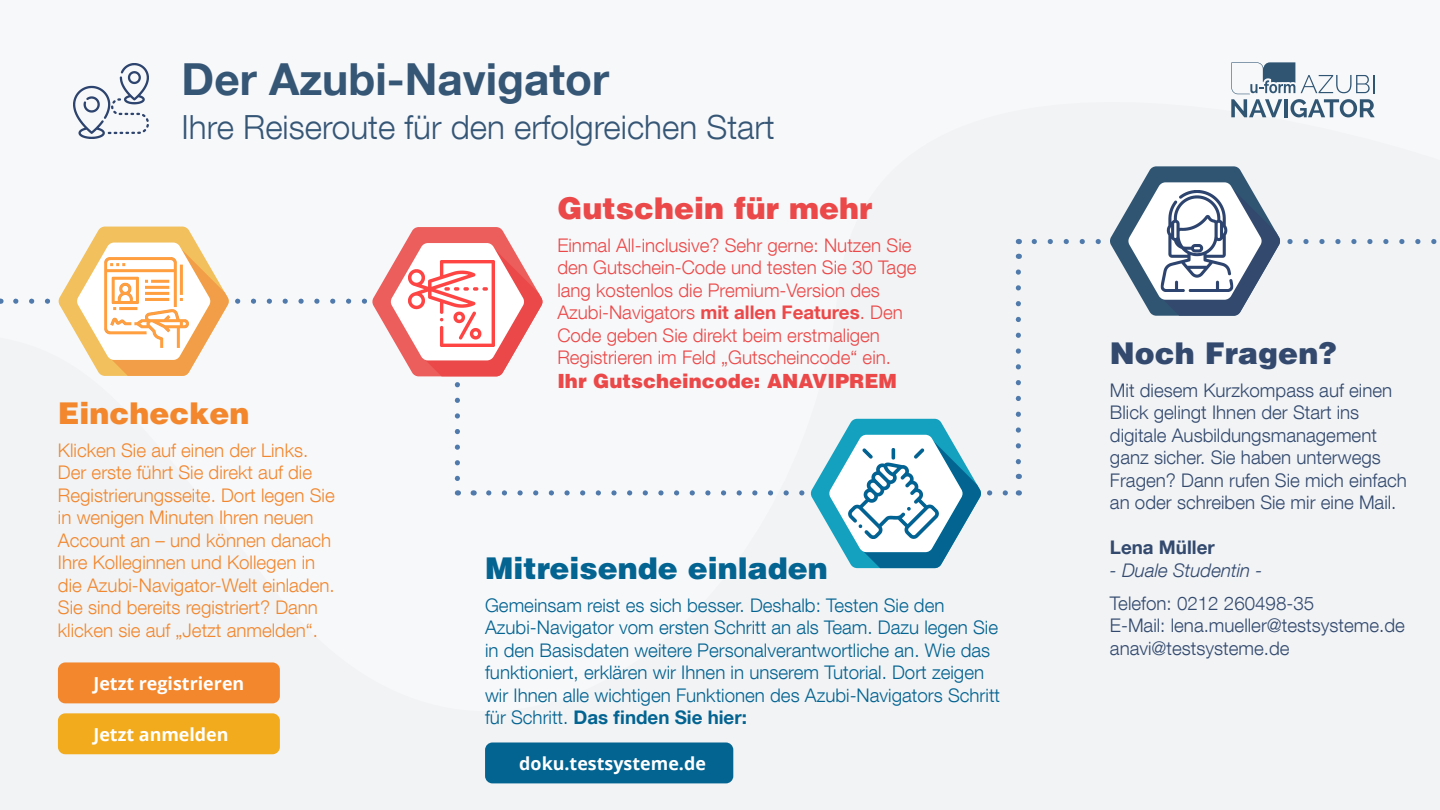
<style>
.page{position:relative;width:1440px;height:810px;background:#fff}
.page>*{position:absolute;margin:0;border:0;box-sizing:border-box;transform-origin:0 0}
.t1{font:700 44.17px "Helvetica Neue LT Com";color:#365676}
.t2{font:300 33.22px "Helvetica Neue LT Com";color:#365676}
.t3{font:900 30px "Helvetica";color:#036391}
.t4{font:900 30px "Helvetica";color:#eb4949}
.t5{font:900 30px "Helvetica";color:#33496e}
.t6{font:900 30px "Helvetica";color:#f2872e}
.t7{font:900 19.58px "Helvetica";color:#eb4949}
.t8{font:300 18.75px/22.5px "Helvetica Neue LT Com";color:#036391}
.t9{font:300 18.75px/22.5px "Helvetica Neue LT Com";color:#f2872e}
.t10{font:300 18.75px/22.5px "Helvetica Neue LT Com";color:#33496e}
.t11{font:300 18.75px/22.5px "Helvetica Neue LT Com";color:#eb4949}
.t12{font:italic 300 18.75px "Helvetica Neue LT Com";color:#33496e}
.t13{font:700 18.75px "Helvetica Neue LT Com";color:#33496e}
.t14{font:700 17.85px "Open Sans";color:#fff}
.s1{font-weight:700}
</style>
<div class="page">
<div style="left:0;top:72px;width:1440px;height:738px;background:#f1f3f5"></div>
<svg style="left:1034px;top:166px;width:406px;height:150px"></svg>
<div style="left:58px;top:662px;width:222px;height:41px;background:#f2872e;border-radius:7px"></div>
<div style="left:485px;top:742px;width:248px;height:41px;background:#036391;border-radius:7px"></div>
<svg style="left:16px;top:227px;width:1005px;height:341px"></svg>
<img style="left:848px;top:448px;width:90px;height:91px">
<img style="left:1147px;top:191px;width:100px;height:100px">
<img style="left:73px;top:63px;width:75px;height:76px">
<div style="left:58px;top:713px;width:222px;height:41px;background:#f2ab1d;border-radius:7px"></div>
<svg style="left:1231px;top:62px;width:144px;height:55px"></svg>
<p class="t1" style="left:182px;top:51px;width:429px">Der Azubi-Navigator</p>
<p class="t2" style="left:182px;top:107px;width:595px">Ihre Reiseroute für den erfolgreichen Start</p>
<p class="t6" style="left:58px;top:393px;width:193px">Einchecken</p>
<p class="t9" style="left:58px;top:439px;width:278px">Klicken Sie auf einen der Links.<br>Der erste führt Sie direkt auf die Registrierungsseite. Dort legen Sie in wenigen Minuten Ihren neuen Account an – und können danach Ihre Kolleginnen und Kollegen in die Azubi-Navigator-Welt einladen.<br>Sie sind bereits registriert? Dann klicken sie auf „Jetzt anmelden“.</p>
<p class="t14" style="left:93px;top:671px;width:152px">Jetzt registrieren</p>
<p class="t14" style="left:93px;top:722px;width:137px">Jetzt anmelden</p>
<p class="t4" style="left:557px;top:188px;width:317px">Gutschein für mehr</p>
<p class="t11" style="left:557px;top:234px;width:361px">Einmal All-inclusive? Sehr gerne: Nutzen Sie den Gutschein-Code und testen Sie 30 Tage lang kostenlos die Premium-Version des Azubi-Navigators <span class="s1">mit allen Features</span>. Den Code geben Sie direkt beim erstmaligen Registrieren im Feld „Gutscheincode“ ein.</p>
<p class="t7" style="left:557px;top:368px;width:341px">Ihr Gutscheincode: ANAVIPREM</p>
<p class="t3" style="left:485px;top:548px;width:344px">Mitreisende einladen</p>
<p class="t8" style="left:485px;top:594px;width:517px">Gemeinsam reist es sich besser. Deshalb: Testen Sie den Azubi-Navigator vom ersten Schritt an als Team. Dazu legen Sie in den Basisdaten weitere Personalverantwortliche an. Wie das funktioniert, erklären wir Ihnen in unserem Tutorial. Dort zeigen wir Ihnen alle wichtigen Funktionen des Azubi-Navigators Schritt für Schritt. <span class="s1">Das finden Sie hier:</span></p>
<p class="t14" style="left:519px;top:751px;width:188px">doku.testsysteme.de</p>
<p class="t5" style="left:1110px;top:333px;width:228px">Noch Fragen?</p>
<p class="t10" style="left:1110px;top:378px;width:298px">Mit diesem Kurzkompass auf einen Blick gelingt Ihnen der Start ins digitale Ausbildungsmanagement ganz sicher. Sie haben unterwegs Fragen? Dann rufen Sie mich einfach an oder schreiben Sie mir eine Mail.</p>
<p class="t13" style="left:1110px;top:536px;width:106px">Lena Müller</p>
<p class="t12" style="left:1110px;top:559px;width:154px">- Duale Studentin -</p>
<p class="t10" style="left:1110px;top:592px;width:206px">Telefon: 0212 260498-35</p>
<p class="t10" style="left:1110px;top:614px;width:296px">E-Mail: lena.mueller@testsysteme.de</p>
<p class="t10" style="left:1110px;top:637px;width:181px">anavi@testsysteme.de</p>
</div>
